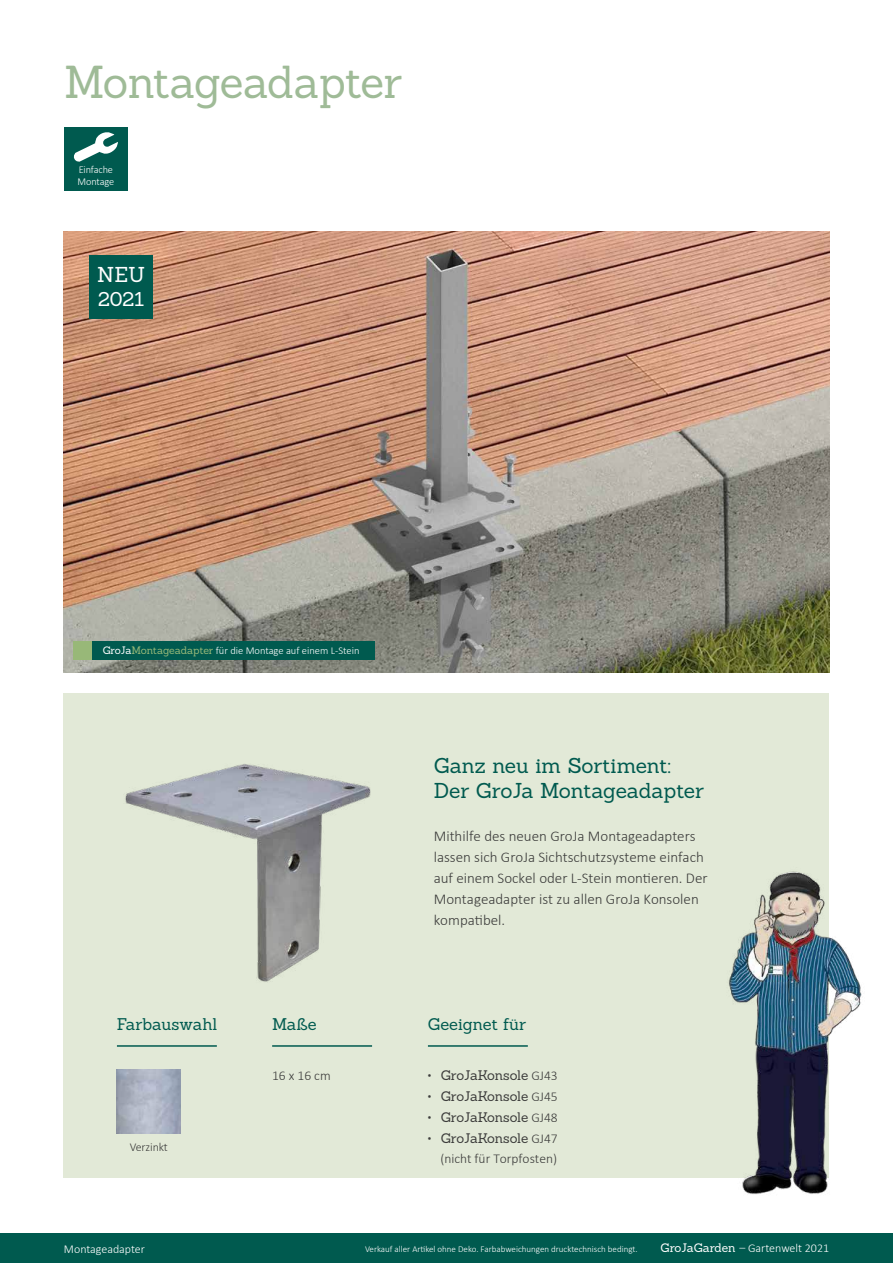
<style>
.page{position:relative;width:893px;height:1263px;background:#fff}
.page>*{position:absolute;margin:0;border:0;box-sizing:border-box;transform-origin:0 0}
.t1{font:45px "Sanchez";letter-spacing:-.025em;color:#9fbb97}
.t2{font:21px/25.2px "Sanchez";letter-spacing:-.005em;color:#005a4f}
.t3{font:21px "Sanchez";color:#fff}
.t4{font:19.5px "Sanchez";color:#fff}
.t5{font:16.5px "Sanchez";letter-spacing:-.005em;color:#005a4f}
.t6{font:300 15px/21px "Calibri";color:#3b3b3a}
.t7{font:13.5px "Sanchez";letter-spacing:-.005em;color:#3b3b3a}
.t8{font:300 13.5px "Calibri";color:#3b3b3a}
.t9{font:300 12px "Calibri";color:#fff}
.t10{font:300 12px "Calibri";letter-spacing:-.01em;color:#3b3b3a}
.t11{font:300 10.5px/12px "Calibri";letter-spacing:-.01em;color:#fff}
.t12{font:300 9px "Calibri";color:#fff}
.s1{font-family:"Sanchez";font-weight:400}
.s2{font-family:"Sanchez";font-weight:400;color:#98b878}
.s3{font-family:"Calibri";font-weight:300}
</style>
<div class="page">
<div style="left:0;top:1233px;width:893px;height:30px;background:#005a4f"></div>
<img style="left:64px;top:232px;width:765px;height:441px">
<div style="left:74px;top:641px;width:300px;height:18px;background:#005a4f"></div>
<div style="left:74px;top:641px;width:18px;height:18px;background:#98b878"></div>
<div style="left:64px;top:127px;width:64px;height:64px;background:#005a4f"></div>
<svg style="left:73px;top:132px;width:45px;height:30px"></svg>
<div style="left:64px;top:694px;width:765px;height:484px;background:#e2e9d7"></div>
<div style="left:89px;top:255px;width:64px;height:64px;background:#005a4f"></div>
<img style="left:729px;top:871px;width:133px;height:324px">
<hr style="left:117px;top:1045px;width:100px;height:2px;background:#005a4f">
<hr style="left:272px;top:1045px;width:100px;height:2px;background:#005a4f">
<hr style="left:428px;top:1045px;width:100px;height:2px;background:#005a4f">
<img style="left:117px;top:1070px;width:64px;height:63px">
<img style="left:125px;top:764px;width:246px;height:218px">
<h1 class="t1" style="left:64px;top:52px;width:339px">Montageadapter</h1>
<p class="t11" style="left:78px;top:163px;width:38px">Einfache<br>Montage</p>
<h2 class="t3" style="left:97px;top:261px;width:50px">NEU</h2>
<h3 class="t4" style="left:98px;top:286px;width:48px">2021</h3>
<p class="t11" style="left:103px;top:644px;width:258px"><span class="s1">GroJa</span><span class="s2">Montageadapter</span> für die Montage auf einem L-Stein</p>
<h2 class="t2" style="left:434px;top:752px;width:272px">Ganz neu im Sortiment:<br>Der GroJa Montageadapter</h2>
<p class="t6" style="left:434px;top:825px;width:275px">Mithilfe des neuen GroJa Montageadapters lassen sich GroJa Sichtschutzsysteme einfach auf einem Sockel oder L-Stein montieren. Der Montageadapter ist zu allen GroJa Konsolen kompatibel.</p>
<p class="t5" style="left:117px;top:1013px;width:102px">Farbauswahl</p>
<p class="t5" style="left:272px;top:1013px;width:46px">Maße</p>
<p class="t5" style="left:428px;top:1013px;width:100px">Geeignet für</p>
<p class="t10" style="left:130px;top:1140px;width:40px">Verzinkt</p>
<p class="t9" style="left:64px;top:1241px;width:82px">Montageadapter</p>
<p class="t8" style="left:272px;top:1067px;width:60px">16 x 16 cm</p>
<p class="t7" style="left:428px;top:1066px;width:131px">• GroJaKonsole <span class="s3">GJ43</span></p>
<p class="t7" style="left:428px;top:1087px;width:131px">• GroJaKonsole <span class="s3">GJ45</span></p>
<p class="t7" style="left:428px;top:1108px;width:131px">• GroJaKonsole <span class="s3">GJ48</span></p>
<p class="t7" style="left:428px;top:1129px;width:131px">• GroJaKonsole <span class="s3">GJ47</span></p>
<p class="t8" style="left:440px;top:1150px;width:118px">(nicht für Torpfosten)</p>
<p class="t12" style="left:365px;top:1244px;width:274px">Verkauf aller Artikel ohne Deko. Farbabweichungen drucktechnisch bedingt.</p>
<p class="t9" style="left:661px;top:1241px;width:170px"><span class="s1">GroJaGarden</span> Gartenwelt 2021</p>
</div>
